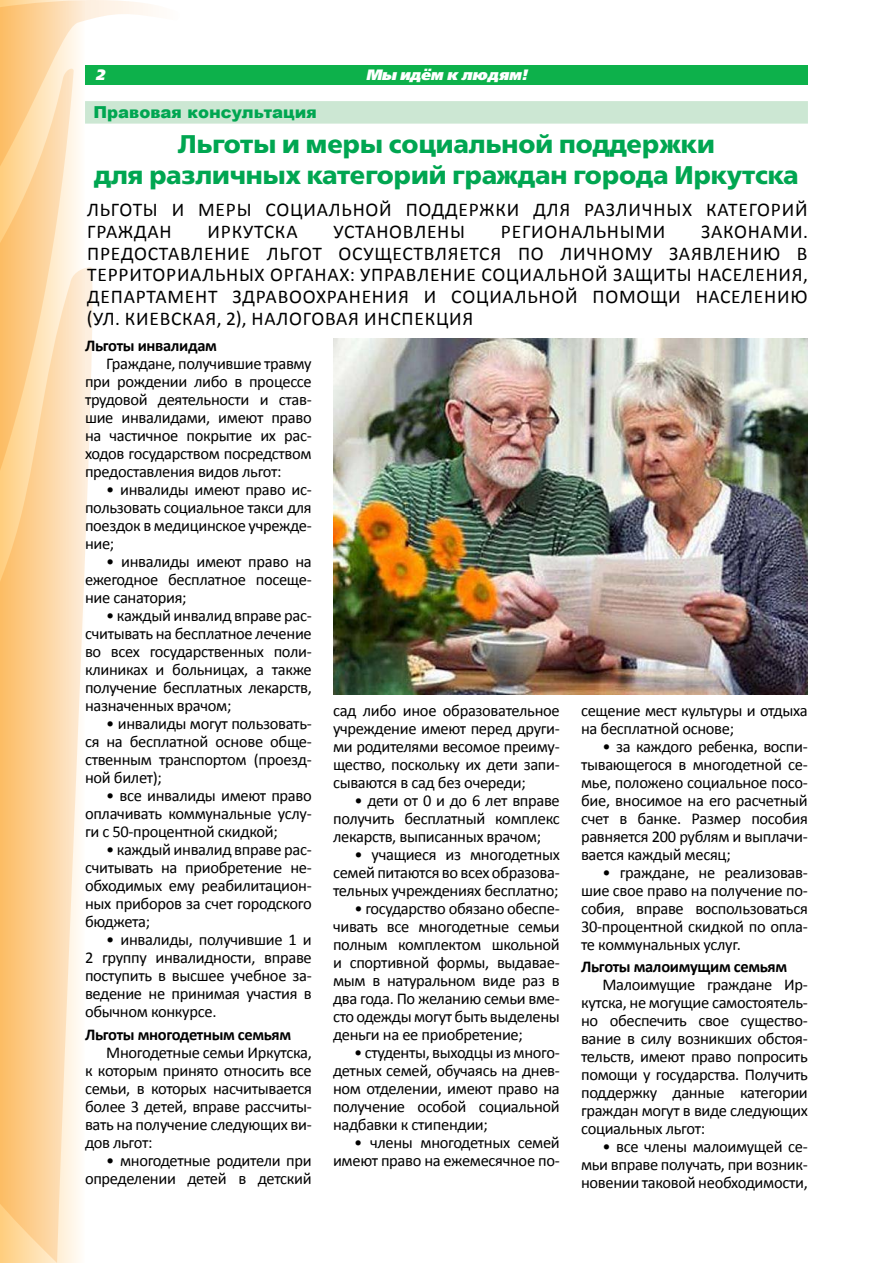
<style>
.page{position:relative;width:893px;height:1263px;background:#fff}
.page>*{position:absolute;margin:0;border:0;box-sizing:border-box;transform-origin:0 0}
.t1{font:25.5px/30.6px "Free Set Bold C";color:#00a651;text-align:center}
.t2{font:19.5px "Calibri";letter-spacing:.04em;color:#000}
.t3{font:16.5px/18px "Calibri";letter-spacing:-.02em;color:#000;text-align:justify}
.t4{font:700 16.5px "Calibri";letter-spacing:-.02em;color:#000}
.t5{font:900 16.5px "Arial";color:#00a651}
.t6{font:italic 15px "Free Set Extra Bold C";letter-spacing:-.005em;color:#fff}
</style>
<div class="page">
<div style="left:85px;top:66px;width:723px;height:19px;background:#0db14b"></div>
<svg style="left:0;top:528px;width:86px;height:735px"></svg>
<svg style="left:0;top:528px;width:74px;height:397px;background:#fcd095"></svg>
<svg style="left:0;top:0;width:182px;height:528px"></svg>
<img style="left:333px;top:339px;width:475px;height:356px">
<div style="left:85px;top:101px;width:723px;height:23px;background:#cce7d3"></div>
<p class="t6" style="left:94px;top:66px;width:12px">2</p>
<p class="t6" style="left:366px;top:66px;width:163px">Мы идём к людям!</p>
<p class="t5" style="left:94px;top:100px;width:225px">Правовая консультация</p>
<h1 class="t1" style="left:94px;top:129px;width:706px">Льготы и меры социальной поддержки<br>для различных категорий граждан города Иркутска</h1>
<p class="t2" style="left:87px;top:198px;width:124px">Льготы и мер</p>
<p class="t2" style="left:237px;top:198px;width:208px">ы социальной поддер</p>
<p class="t2" style="left:479px;top:198px;width:28px">жки</p>
<p class="t2" style="left:533px;top:198px;width:276px">для разли чных категори й</p>
<p class="t2" style="left:87px;top:219px;width:83px">граждан</p>
<p class="t2" style="left:208px;top:219px;width:92px">Иркутска</p>
<p class="t2" style="left:333px;top:219px;width:93px">устан овлен</p>
<p class="t2" style="left:450px;top:219px;width:16px">ы</p>
<p class="t2" style="left:501px;top:219px;width:11px">реги</p>
<p class="t2" style="left:544px;top:219px;width:106px">ональн ыми</p>
<p class="t2" style="left:701px;top:219px;width:108px">законами .</p>
<p class="t2" style="left:87px;top:241px;width:117px">Предоставление</p>
<p class="t2" style="left:267px;top:241px;width:460px">льгот осуществляется п о ли чн ому заявлени</p>
<p class="t2" style="left:763px;top:241px;width:46px">ю в</p>
<p class="t2" style="left:87px;top:263px;width:12px">террит</p>
<p class="t2" style="left:152px;top:263px;width:278px">ориальн ых органах: Управление</p>
<p class="t2" style="left:481px;top:263px;width:253px">социальн ой защиты населени</p>
<p class="t2" style="left:792px;top:263px;width:18px">я,</p>
<p class="t2" style="left:87px;top:285px;width:94px">Департамент</p>
<p class="t2" style="left:233px;top:285px;width:129px">здравоохранени</p>
<p class="t2" style="left:398px;top:285px;width:335px">я и социальной помощи населени</p>
<p class="t2" style="left:790px;top:285px;width:19px">ю</p>
<p class="t2" style="left:87px;top:306px;width:290px">(ул. Кие вская, 2), налоговая инспек</p>
<p class="t2" style="left:436px;top:306px;width:39px">ция</p>
<p class="t4" style="left:85px;top:335px;width:133px">Льготы инвалидам</p>
<p class="t3" style="left:85px;top:354px;width:228px;text-indent:21px">Граждане, получившие травму при рождении либо в процессе трудовой деятельности и став&shy;шие инвалидами, имеют право на частичное покрытие их рас&shy;ходов государством посредством предоставления видов льгот:</p>
<p class="t3" style="left:85px;top:480px;width:228px;text-indent:21px">• инвалиды имеют право ис&shy;пользовать социальное такси для поездок в медицинское учрежде&shy;ние;</p>
<p class="t3" style="left:85px;top:552px;width:228px;text-indent:21px">• инвалиды имеют право на ежегодное бесплатное посеще&shy;ние санатория;</p>
<p class="t3" style="left:85px;top:606px;width:228px;text-indent:21px">• каждый инвалид вправе рас&shy;считывать на бесплатное лечение во всех государственных поли&shy;клиниках и больницах, а также получение бесплатных лекарств, назначенных врачом;</p>
<p class="t3" style="left:85px;top:714px;width:228px;text-indent:21px">• инвалиды могут пользовать&shy;ся на бесплатной основе обще&shy;ственным транспортом (проезд&shy;ной билет);</p>
<p class="t3" style="left:85px;top:786px;width:228px;text-indent:21px">• все инвалиды имеют право оплачивать коммунальные услу&shy;ги с 50-процентной скидкой;</p>
<p class="t3" style="left:85px;top:840px;width:228px;text-indent:21px">• каждый инвалид вправе рас&shy;считывать на приобретение не&shy;обходимых ему реабилитацион&shy;ных приборов за счет городского бюджета;</p>
<p class="t3" style="left:85px;top:930px;width:228px;text-indent:21px">• инвалиды, получившие 1 и 2 группу инвалидности, вправе поступить в высшее учебное за&shy;ведение не принимая участия в обычном конкурсе.</p>
<p class="t4" style="left:85px;top:1024px;width:208px">Льготы многодетным семьям</p>
<p class="t3" style="left:85px;top:1042px;width:228px;text-indent:21px">Многодетные семьи Иркутска, к которым принято относить все семьи, в которых насчитывается более 3 детей, вправе рассчиты&shy;вать на получение следующих ви&shy;дов льгот:</p>
<p class="t3" style="left:85px;top:1150px;width:228px;text-align:right">• многодетные родители при определении детей в детский</p>
<p class="t3" style="left:333px;top:701px;width:228px">сад либо иное образовательное учреждение имеют перед други&shy;ми родителями весомое преиму&shy;щество, поскольку их дети запи&shy;сываются в сад без очереди;</p>
<p class="t3" style="left:333px;top:791px;width:228px;text-indent:21px">• дети от 0 и до 6 лет вправе получить бесплатный комплекс лекарств, выписанных врачом;</p>
<p class="t3" style="left:333px;top:845px;width:228px;text-indent:21px">• учащиеся из многодетных семей питаются во всех образова&shy;тельных учреждениях бесплатно;</p>
<p class="t3" style="left:333px;top:899px;width:228px;text-indent:21px">• государство обязано обеспе&shy;чивать все многодетные семьи полным комплектом школьной и спортивной формы, выдавае&shy;мым в натуральном виде раз в два года. По желанию семьи вме&shy;сто одежды могут быть выделены деньги на ее приобретение;</p>
<p class="t3" style="left:333px;top:1043px;width:228px;text-indent:21px">• студенты, выходцы из много&shy;детных семей, обучаясь на днев&shy;ном отделении, имеют право на получение особой социальной надбавки к стипендии;</p>
<p class="t3" style="left:333px;top:1133px;width:228px;text-align:right">• члены многодетных семей имеют право на ежемесячное по-</p>
<p class="t3" style="left:581px;top:701px;width:228px">сещение мест культуры и отдыха на бесплатной основе;</p>
<p class="t3" style="left:581px;top:737px;width:228px;text-indent:21px">• за каждого ребенка, воспи&shy;тывающегося в многодетной се&shy;мье, положено социальное посо&shy;бие, вносимое на его расчетный счет в банке. Размер пособия равняется 200 рублям и выплачи&shy;вается каждый месяц;</p>
<p class="t3" style="left:581px;top:863px;width:228px;text-indent:21px">• граждане, не реализовав&shy;шие свое право на получение по&shy;собия, вправе воспользоваться 30-процентной скидкой по опла&shy;те коммунальных услуг.</p>
<p class="t4" style="left:581px;top:956px;width:208px">Льготы малоимущим семьям</p>
<p class="t3" style="left:581px;top:975px;width:228px;text-indent:21px">Малоимущие граждане Ир&shy;кутска, не могущие самостоятель&shy;но обеспечить свое существо&shy;вание в силу возникших обстоя&shy;тельств, имеют право попросить помощи у государства. Получить поддержку данные категории граждан могут в виде следующих социальных льгот:</p>
<p class="t3" style="left:581px;top:1137px;width:228px;text-indent:21px">• все члены малоимущей се&shy;мьи вправе получать, при возник&shy;новении таковой необходимости,</p>
</div>
